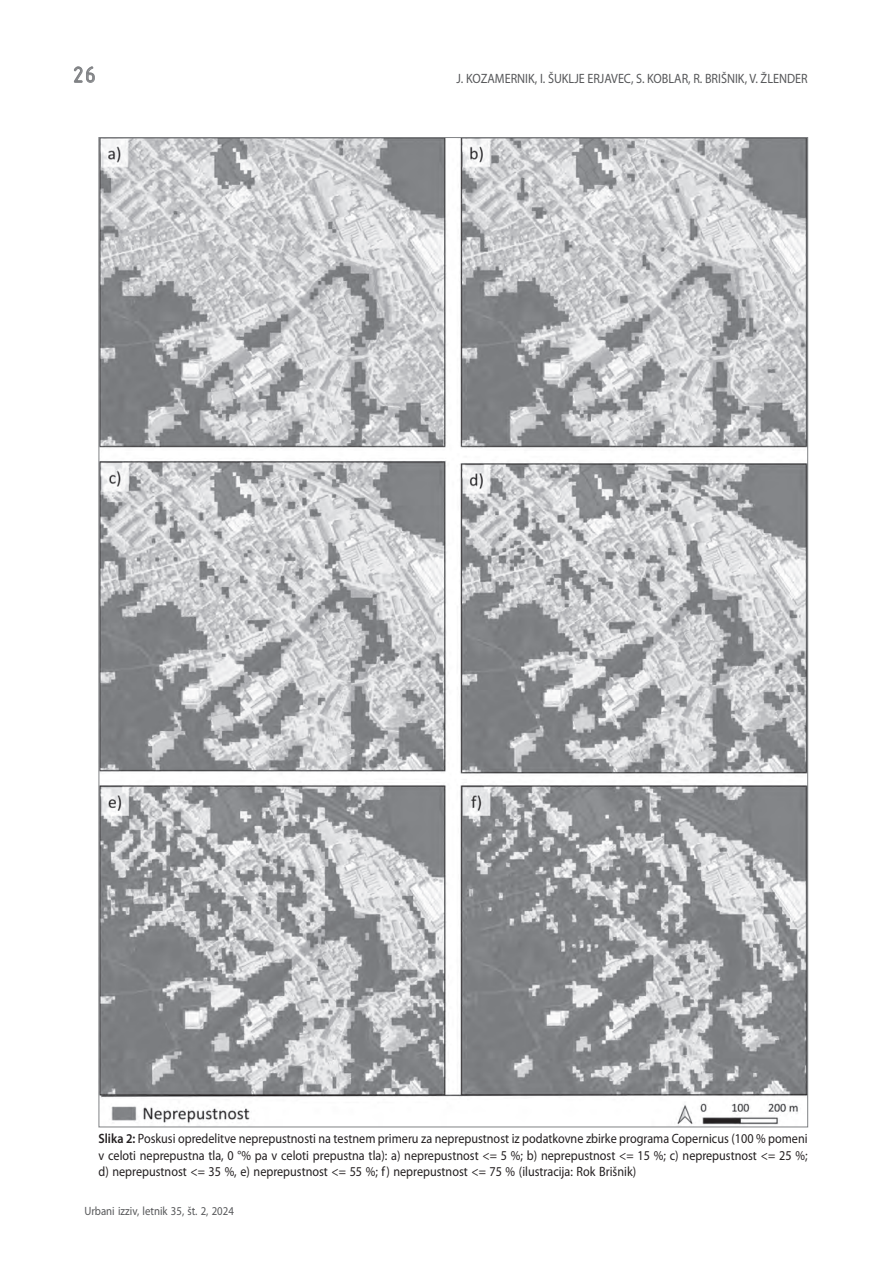
<style>
.page{position:relative;width:894px;height:1263px;background:#fff}
.page>*{position:absolute;margin:0;border:0;box-sizing:border-box;transform-origin:0 0}
.t1{font:24px "ISOCTEUR";color:#808285}
.t2{font:13.5px/16.5px "Myriad Pro";color:#231f20;text-align:justify;scale:.9 1}
.t3{font:13.5px "Myriad Pro";color:#57585a;scale:.9 1}
.t4{font:12px "Myriad Pro";color:#57585a;scale:.9 1}
.s1{font-weight:600}
</style>
<div class="page">
<svg style="left:74px;top:66px;width:21px;height:17px"></svg>
<img style="left:100px;top:139px;width:706px;height:986px">
<h1 class="t1" style="left:70px;top:59px;width:31px">26</h1>
<p class="t3" style="left:456px;top:71px;width:391px">J. KOZAMERNIK, I. ŠUKLJE ERJAVEC, S. KOBLAR, R. BRIŠNIK, V. ŽLENDER</p>
<p class="t2" style="left:98px;top:1130px;width:789px"><span class="s1">Slika 2:</span> Poskusi opredelitve neprepustnosti na testnem primeru za neprepustnost iz podatkovne zbirke programa Copernicus (100 % pomeni v celoti neprepustna tla, 0 °% pa v celoti prepustna tla): a) neprepustnost &lt;= 5 %; b) neprepustnost &lt;= 15 %; c) neprepustnost &lt;= 25 %; d) neprepustnost &lt;= 35 %, e) neprepustnost &lt;= 55 %; f) neprepustnost &lt;= 75 % (ilustracija: Rok Brišnik)</p>
<p class="t4" style="left:84px;top:1204px;width:168px">Urbani izziv, letnik 35, št. 2, 2024</p>
</div>
